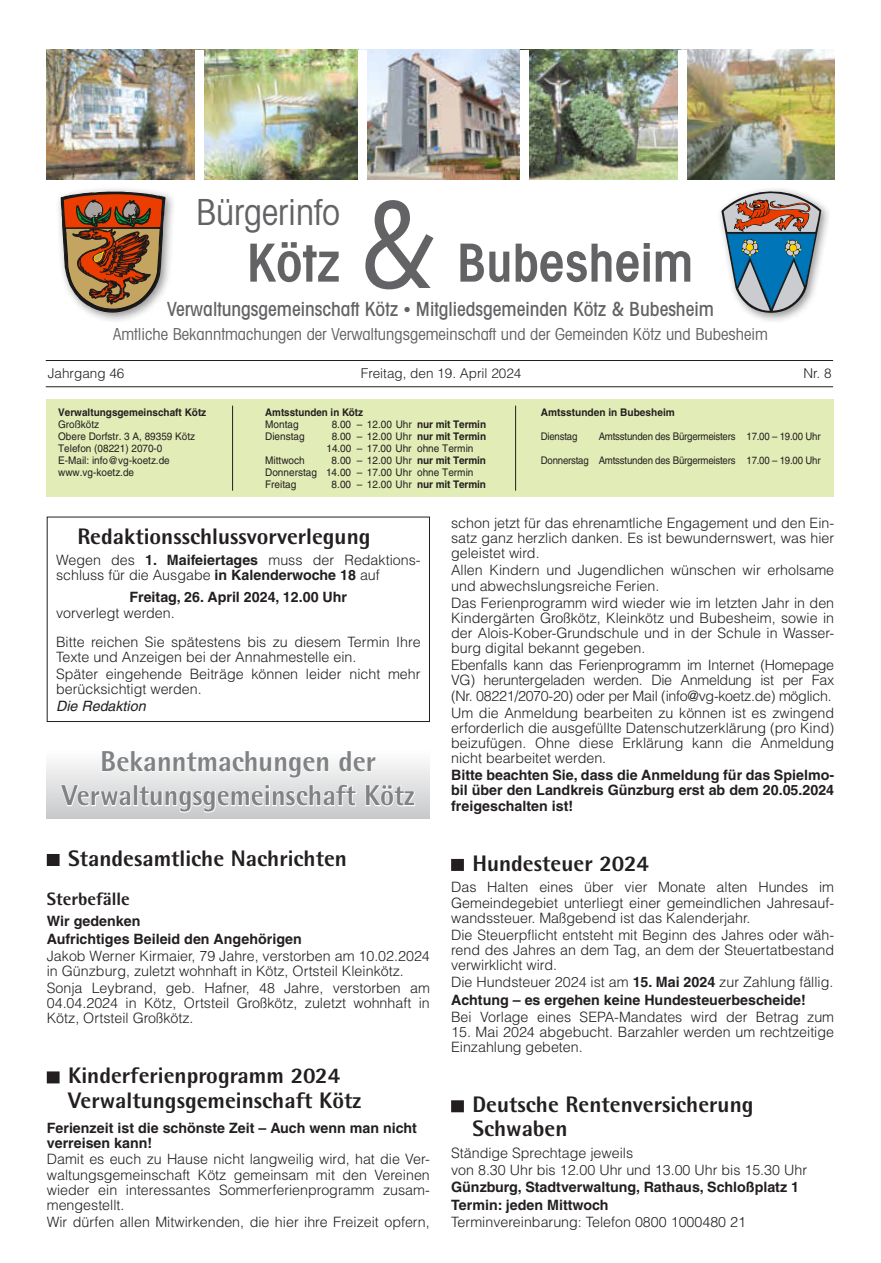
<style>
.page{position:relative;width:881px;height:1263px;background:#fff}
.page>*{position:absolute;margin:0;border:0;box-sizing:border-box;transform-origin:0 0}
.t1{font:condensed 119.4px "Avant Garde";color:#636366}
.t2{font:600 condensed 52.5px "Avant Garde";color:#636366}
.t3{font:condensed 36px "Avant Garde";color:#636366}
.t4{font:800 28.8px/34.7px "Agfa Rotis Semisans";color:#808285;text-align:center;scale:.95 1}
.t5{font:800 22.5px/24.2px "Agfa Rotis Semisans";color:#231f20}
.t6{font:500 condensed 19.5px "Avant Garde";color:#636366}
.t7{font:800 18px "Agfa Rotis Semisans";color:#231f20}
.t8{font:condensed 16.5px "Avant Garde";color:#636366}
.t9{font:300 14.25px/15.1px "Helvetica LT";color:#231f20;text-align:justify}
.t10{font:700 14.25px/17.2px "Helvetica LT";color:#231f20}
.t11{font:italic 14.25px "Helvetica LT";color:#231f20}
.t12{font:300 13.5px "Helvetica LT";color:#231f20}
.t13{font:10.5px/12px "Helvetica LT";color:#231f20;scale:.95 1}
.t14{font:10.5px "Helvetica LT";letter-spacing:-.02em;color:#231f20;scale:.92 1}
.t15{font:700 10.5px "Helvetica LT";color:#231f20;scale:.95 1}
.t16{font:700 10.5px "Helvetica LT";color:#231f20}
.t17{font:700 10.5px "Helvetica LT";color:#231f20;scale:.93 1}
.s1{font-family:"Times LT";font-weight:400;font-stretch:normal}
.s2{font-weight:700}
.s3{font-weight:300}
</style>
<div class="page">
<hr style="left:46px;top:360px;width:786px;height:1px;background:#231f20">
<hr style="left:46px;top:386px;width:786px;height:1px;background:#231f20">
<div style="left:716px;top:186px;width:116px;height:138px;background:#231f20;opacity:.48"></div>
<svg style="left:721px;top:187px;width:100px;height:128px"></svg>
<div style="left:55px;top:186px;width:122px;height:138px;background:#231f20;opacity:.48"></div>
<svg style="left:61px;top:192px;width:104px;height:122px;background:#9b6746"></svg>
<img style="left:47px;top:50px;width:473px;height:130px">
<img style="left:687px;top:50px;width:146px;height:130px">
<img style="left:529px;top:50px;width:148px;height:130px">
<div style="left:195px;top:50px;width:8px;height:130px;background:#fff"></div>
<div style="left:358px;top:50px;width:9px;height:130px;background:#fff"></div>
<div style="left:47px;top:399px;width:786px;height:98px;background:#e2ecb6"></div>
<hr style="left:232px;top:406px;width:1px;height:85px;background:#231f20">
<hr style="left:515px;top:406px;width:1px;height:85px;background:#231f20">
<div style="left:47px;top:854px;width:13px;height:12px;background:#231f20"></div>
<div style="left:47px;top:1071px;width:13px;height:12px;background:#231f20"></div>
<div style="left:47px;top:517px;width:382px;height:205px;border:1px solid #231f20"></div>
<div style="left:47px;top:750px;width:382px;height:69px;background:linear-gradient(to bottom,#fefefe,#c7c8ca)"></div>
<svg style="left:59px;top:750px;width:356px;height:69px"></svg>
<div style="left:451px;top:859px;width:12px;height:12px;background:#231f20"></div>
<div style="left:451px;top:1100px;width:12px;height:12px;background:#231f20"></div>
<h3 class="t3" style="left:196px;top:189px;width:145px">Bürgerinfo</h3>
<h1 class="t1" style="left:362px;top:171px;width:74px">&amp;</h1>
<h2 class="t2" style="left:247px;top:231px;width:95px">Kötz</h2>
<h3 class="t6" style="left:167px;top:297px;width:548px">Verwaltungsgemeinschaft Kötz <span class="s1">•</span> Mitgliedsgemeinden Kötz &amp; Bubesheim</h3>
<p class="t8" style="left:113px;top:324px;width:656px">Amtliche Bekanntmachungen der Verwaltungsgemeinschaft und der Gemeinden Kötz und Bubesheim</p>
<h2 class="t2" style="left:457px;top:231px;width:238px">Bubesheim</h2>
<p class="t12" style="left:48px;top:365px;width:78px">Jahrgang 46</p>
<p class="t12" style="left:361px;top:365px;width:162px">Freitag, den 19. April 2024</p>
<p class="t12" style="left:803px;top:365px;width:30px">Nr. 8</p>
<p class="t15" style="left:58px;top:406px;width:157px">Verwaltungsgemeinschaft Kötz</p>
<p class="t13" style="left:58px;top:418px;width:146px">Großkötz<br>Obere Dorfstr. 3 A, 89359 Kötz<br>Telefon (08221) 2070-0<br>E-Mail: info@vg-koetz.de www.vg-koetz.de</p>
<p class="t17" style="left:265px;top:406px;width:107px">Amtsstunden in Kötz</p>
<p class="t13" style="left:265px;top:418px;width:37px">Montag</p>
<p class="t13" style="left:331px;top:418px;width:164px">8.00 – 12.00 Uhr <span class="s2">nur mit Termin</span></p>
<p class="t13" style="left:265px;top:430px;width:43px">Dienstag</p>
<p class="t13" style="left:326px;top:430px;width:169px;text-indent:5px">8.00 – 12.00 Uhr <span class="s2">nur mit Termin<br></span>14.00 – 17.00 Uhr ohne Termin</p>
<p class="t13" style="left:265px;top:454px;width:43px">Mittwoch</p>
<p class="t13" style="left:265px;top:454px;width:234px;text-indent:66px">8.00 – 12.00 Uhr <span class="s2">nur mit Termin<br></span>Donnerstag 14.00 – 17.00 Uhr ohne Termin<br>Freitag</p>
<p class="t13" style="left:331px;top:478px;width:164px">8.00 – 12.00 Uhr <span class="s2">nur mit Termin</span></p>
<p class="t16" style="left:540px;top:406px;width:135px">Amtsstunden in Bubesheim</p>
<p class="t14" style="left:540px;top:430px;width:41px">Dienstag</p>
<p class="t14" style="left:598px;top:430px;width:242px">Amtsstunden des Bürgermeisters 17.00 – 19.00 Uhr</p>
<p class="t14" style="left:540px;top:454px;width:305px">Donnerstag Amtsstunden des Bürgermeisters 17.00 – 19.00 Uhr</p>
<h3 class="t5" style="left:77px;top:524px;width:294px">Redaktionsschlussvorverlegung</h3>
<p class="t9" style="left:56px;top:552px;width:366px">Wegen des <span class="s2">1. Maifeiertages</span> muss der Redaktions&shy;schluss für die Ausgabe <span class="s2">in Kalenderwoche 18</span> auf</p>
<p class="t10" style="left:129px;top:588px;width:219px">Freitag, 26. April 2024, 12.00 Uhr</p>
<p class="t9" style="left:56px;top:598px;width:366px;line-height:29.2px">vorverlegt werden.<br>Bitte reichen Sie spätestens bis zu diesem Termin Ihre</p>
<p class="t9" style="left:56px;top:648px;width:366px;line-height:17.1px">Texte und Anzeigen bei der Annahmestelle ein.<br>Später eingehende Beiträge können leider nicht mehr</p>
<p class="t9" style="left:56px;top:681px;width:147px">berücksichtigt werden.</p>
<p class="t11" style="left:56px;top:698px;width:91px">Die Redaktion</p>
<h3 class="t4" style="left:62px;top:743px;width:373px">Bekanntmachungen der<br>Verwaltungsgemeinschaft Kötz</h3>
<h3 class="t5" style="left:68px;top:846px;width:280px">Standesamtliche Nachrichten</h3>
<p class="t7" style="left:47px;top:887px;width:85px">Sterbefälle</p>
<p class="t10" style="left:47px;top:912px;width:256px">Wir gedenken<br>Aufrichtiges Beileid den Angehörigen</p>
<p class="t9" style="left:47px;top:948px;width:384px">Jakob Werner Kirmaier, 79 Jahre, verstorben am 10.02.2024 in Günzburg, zuletzt wohnhaft in Kötz, Ortsteil Kleinkötz.</p>
<p class="t9" style="left:47px;top:980px;width:384px">Sonja Leybrand, geb. Hafner, 48 Jahre, verstorben am 04.04.2024 in Kötz, Ortsteil Großkötz, zuletzt wohnhaft in Kötz, Ortsteil Großkötz.</p>
<h3 class="t5" style="left:68px;top:1063px;width:294px">Kinderferienprogramm 2024<br>Verwaltungsgemeinschaft Kötz</h3>
<p class="t10" style="left:47px;top:1120px;width:371px;line-height:15.1px">Ferienzeit ist die schönste Zeit – Auch wenn man nicht verreisen kann!</p>
<p class="t9" style="left:47px;top:1152px;width:384px">Damit es euch zu Hause nicht langweilig wird, hat die Ver&shy;waltungsgemeinschaft Kötz gemeinsam mit den Vereinen wieder ein interessantes Sommerferienprogramm zusam&shy;mengestellt.</p>
<p class="t9" style="left:47px;top:1214px;width:384px">Wir dürfen allen Mitwirkenden, die hier ihre Freizeit opfern,</p>
<p class="t9" style="left:451px;top:515px;width:384px">schon jetzt für das ehrenamtliche Engagement und den Ein&shy;satz ganz herzlich danken. Es ist bewundernswert, was hier geleistet wird.</p>
<p class="t9" style="left:451px;top:563px;width:384px">Allen Kindern und Jugendlichen wünschen wir erholsame und abwechslungsreiche Ferien.</p>
<p class="t9" style="left:451px;top:595px;width:384px">Das Ferienprogramm wird wieder wie im letzten Jahr in den Kindergärten Großkötz, Kleinkötz und Bubesheim, sowie in der Alois-Kober-Grundschule und in der Schule in Wasser&shy;burg digital bekannt gegeben.</p>
<p class="t9" style="left:451px;top:658px;width:384px">Ebenfalls kann das Ferienprogramm im Internet (Homepage VG) heruntergeladen werden. Die Anmeldung ist per Fax (Nr. 08221/2070-20) oder per Mail (info@vg-koetz.de) möglich.</p>
<p class="t9" style="left:451px;top:705px;width:384px">Um die Anmeldung bearbeiten zu können ist es zwingend erforderlich die ausgefüllte Datenschutzerklärung (pro Kind) beizufügen. Ohne diese Erklärung kann die Anmeldung nicht bearbeitet werden.</p>
<p class="t10" style="left:451px;top:767px;width:384px;line-height:15.1px;text-align:justify">Bitte beachten Sie, dass die Anmeldung für das Spielmo&shy;bil über den Landkreis Günzburg erst ab dem 20.05.2024 freigeschalten ist!</p>
<h3 class="t5" style="left:472px;top:851px;width:178px">Hundesteuer 2024</h3>
<p class="t9" style="left:451px;top:880px;width:384px">Das Halten eines über vier Monate alten Hundes im Gemeindegebiet unterliegt einer gemeindlichen Jahresauf&shy;wandssteuer. Maßgebend ist das Kalenderjahr.</p>
<p class="t9" style="left:451px;top:927px;width:384px">Die Steuerpflicht entsteht mit Beginn des Jahres oder wäh&shy;rend des Jahres an dem Tag, an dem der Steuertatbestand verwirklicht wird.</p>
<p class="t10" style="left:451px;top:973px;width:383px"><span class="s3">Die Hundsteuer 2024 ist am</span> 15. Mai 2024 <span class="s3">zur Zahlung fällig.<br></span>Achtung – es ergehen keine Hundesteuerbescheide!</p>
<p class="t9" style="left:451px;top:1009px;width:384px">Bei Vorlage eines SEPA-Mandates wird der Betrag zum</p>
<p class="t9" style="left:451px;top:1024px;width:384px">15. Mai 2024 abgebucht. Barzahler werden um rechtzeitige<br>Einzahlung gebeten.</p>
<h3 class="t5" style="left:472px;top:1092px;width:282px">Deutsche Rentenversicherung<br>Schwaben</h3>
<p class="t9" style="left:451px;top:1144px;width:357px;line-height:17.2px">Ständige Sprechtage jeweils<br>von 8.30 Uhr bis 12.00 Uhr und 13.00 Uhr bis 15.30 Uhr</p>
<p class="t10" style="left:451px;top:1178px;width:349px">Günzburg, Stadtverwaltung, Rathaus, Schloßplatz 1<br>Termin: jeden Mittwoch</p>
<p class="t9" style="left:451px;top:1214px;width:296px">Terminvereinbarung: Telefon 0800 1000480 21</p>
</div>
